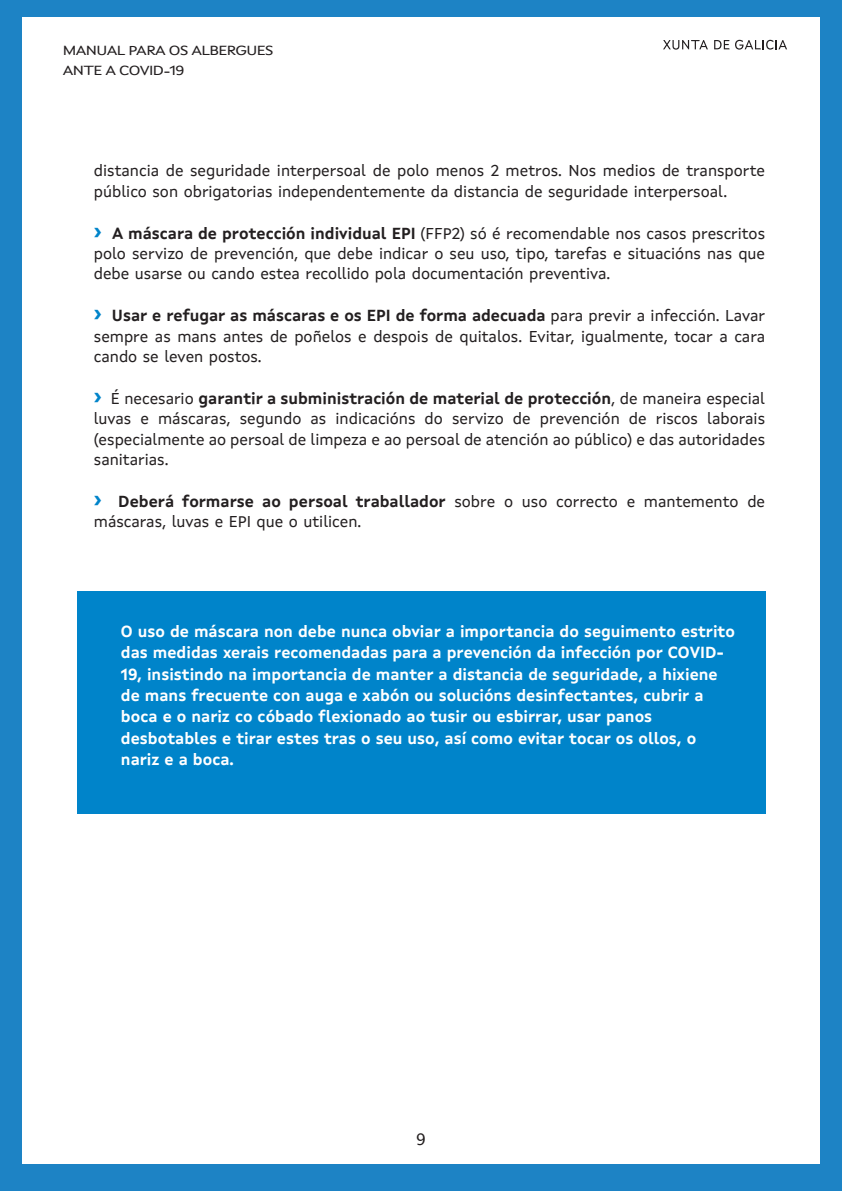
<style>
.page{position:relative;width:842px;height:1191px;background:#fff}
.page>*{position:absolute;margin:0;border:0;box-sizing:border-box;transform-origin:0 0}
.t1{font:16px/20.2px "Xunta Sans";color:#231f20;text-align:justify}
.t2{font:700 16px/21.4px "Xunta Sans";color:#fff}
.t3{font:16px "Lucida Grande";color:#231f20}
.t4{font:13.4px/20.6px "Xunta Sans";letter-spacing:-.04em;color:#231f20;scale:1.19 1}
.s1{font-family:"Montserrat";font-weight:700;font-size:24px;color:#0084ca}
.s2{font-weight:700}
</style>
<div class="page">
<div style="left:0;top:0;width:841px;height:1191px;background:#1d83c5"></div>
<div style="left:22px;top:17px;width:797px;height:1147px;background:#fff"></div>
<svg style="left:714px;top:40px;width:72px;height:10px"></svg>
<svg style="left:663px;top:40px;width:44px;height:10px"></svg>
<div style="left:77px;top:590px;width:688px;height:223px;background:#0084ca"></div>
<p class="t4" style="left:63px;top:41px;width:178px">MANUAL PARA OS ALBERGUES<br>ANTE A COVID-19</p>
<p class="t1" style="left:94px;top:162px;width:672px">distancia de seguridade interpersoal de polo menos 2 metros. Nos medios de transporte público son obrigatorias independentemente da distancia de seguridade interpersoal.</p>
<p class="t1" style="left:94px;top:224px;width:672px"><span class="s1">›</span> <span class="s2">A máscara de protección individual EPI</span> (FFP2) só é recomendable nos casos prescritos polo servizo de prevención, que debe indicar o seu uso, tipo, tarefas e situacións nas que debe usarse ou cando estea recollido pola documentación preventiva.</p>
<p class="t1" style="left:94px;top:307px;width:672px"><span class="s1">›</span> <span class="s2">Usar e refugar as máscaras e os EPI de forma adecuada</span> para previr a infección. Lavar sempre as mans antes de poñelos e despois de quitalos. Evitar, igualmente, tocar a cara cando se leven postos.</p>
<p class="t1" style="left:94px;top:390px;width:672px"><span class="s1">›</span> É necesario <span class="s2">garantir a subministración de material de protección</span>, de maneira especial luvas e máscaras, segundo as indicacións do servizo de prevención de riscos laborais (especialmente ao persoal de limpeza e ao persoal de atención ao público) e das autoridades sanitarias.</p>
<p class="t1" style="left:94px;top:492px;width:672px"><span class="s1">›</span> <span class="s2">Deberá formarse ao persoal traballador</span> sobre o uso correcto e mantemento de máscaras, luvas e EPI que o utilicen.</p>
<p class="t2" style="left:121px;top:622px;width:615px">O uso de máscara non debe nunca obviar a importancia do seguimento estrito das medidas xerais recomendadas para a prevención da infección por COVID-19, insistindo na importancia de manter a distancia de seguridade, a hixiene de mans frecuente con auga e xabón ou solucións desinfectantes, cubrir a boca e o nariz co cóbado flexionado ao tusir ou esbirrar, usar panos desbotables e tirar estes tras o seu uso, así como evitar tocar os ollos, o nariz e a boca.</p>
<p class="t3" style="left:416px;top:1132px;width:12px">9</p>
</div>
